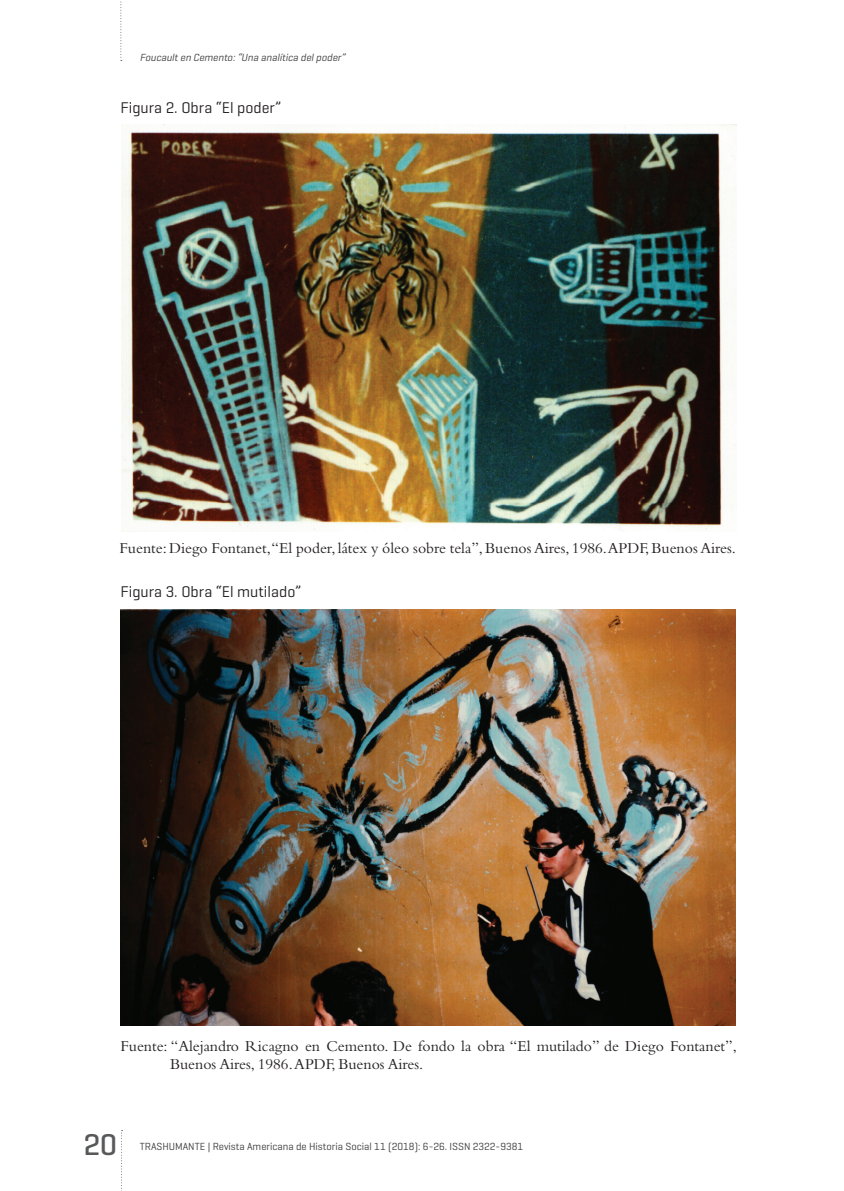
<style>
.page{position:relative;width:844px;height:1191px;background:#fff}
.page>*{position:absolute;margin:0;border:0;box-sizing:border-box;transform-origin:0 0}
.t1{font:500 30.62px "Geogrotesque";color:#57585a}
.t2{font:15.75px/17.5px "Bembo Std";color:#231f20}
.t3{font:15.75px "Geogrotesque";color:#231f20}
.t4{font:10.5px "Geogrotesque";color:#3e3e3f}
.t5{font:italic 10.5px "Geogrotesque";color:#3e3e3f}
</style>
<div class="page">
<svg style="left:121px;top:1130px;width:1px;height:61px"></svg>
<svg style="left:120px;top:1px;width:2px;height:60px"></svg>
<img style="left:120px;top:609px;width:615px;height:416px">
<img style="left:121px;top:124px;width:615px;height:406px">
<p class="t5" style="left:140px;top:51px;width:209px">Foucaulten Cemento:“Una analítica delpoder”</p>
<p class="t3" style="left:120px;top:98px;width:162px">Figura 2. Obra “El poder”</p>
<p class="t2" style="left:119px;top:539px;width:617px">Fuente: Diego Fontanet,“El poder, látex y óleo sobre tela”, Buenos Aires, 1986. APDF, Buenos Aires.</p>
<p class="t3" style="left:120px;top:582px;width:182px">Figura 3. Obra “El mutilado”</p>
<p class="t2" style="left:170px;top:1037px;width:568px;text-indent:-50px">Fuente: “Alejandro Ricagno en Cemento. De fondo la obra “El mutilado” de Diego Fontanet”,<br>Buenos Aires, 1986. APDF, Buenos Aires.</p>
<h1 class="t1" style="left:83px;top:1125px;width:35px">20</h1>
<p class="t4" style="left:140px;top:1139px;width:384px">TRASHUMANTE | Revista Americana de Historia Social 11 (2018): 6-26. ISSN 2322-9381</p>
</div>
